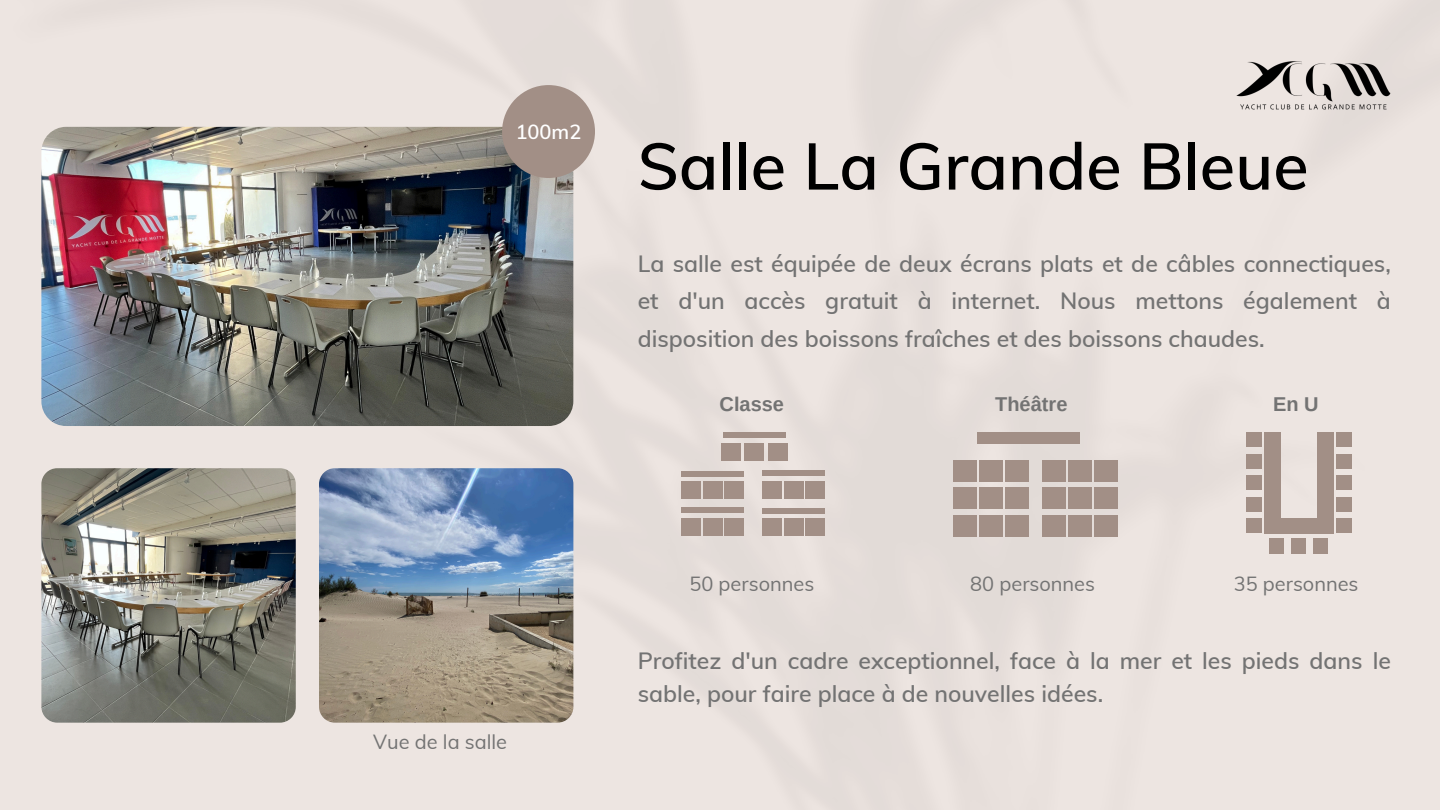
<style>
.page{position:relative;width:1440px;height:810px;background:#fff}
.page>*{position:absolute;margin:0;border:0;box-sizing:border-box;transform-origin:0 0}
.t1{font:600 65px "Muli";color:#000}
.t2{font:600 23px/37.5px "Muli";color:#737373;text-align:justify}
.t3{font:20px "Muli";color:#737373}
.t4{font:700 20px "Arimo";color:#737373}
.t5{font:600 20px "Muli";color:#fff}
</style>
<div class="page">
<img style="left:0;top:0;width:1440px;height:810px">
<img style="left:41px;top:468px;width:255px;height:255px;border-radius:16px">
<img style="left:41px;top:127px;width:532px;height:299px;border-radius:25px">
<img style="left:319px;top:468px;width:254px;height:255px;border-radius:16px">
<div style="left:682px;top:471px;width:62px;height:6px;background:#a28f86"></div>
<div style="left:682px;top:482px;width:19px;height:17px;background:#a28f86"></div>
<div style="left:703px;top:482px;width:19px;height:17px;background:#a28f86"></div>
<div style="left:725px;top:482px;width:19px;height:17px;background:#a28f86"></div>
<div style="left:682px;top:507px;width:62px;height:6px;background:#a28f86"></div>
<div style="left:682px;top:518px;width:19px;height:18px;background:#a28f86"></div>
<div style="left:703px;top:518px;width:19px;height:18px;background:#a28f86"></div>
<div style="left:725px;top:518px;width:19px;height:18px;background:#a28f86"></div>
<div style="left:722px;top:443px;width:19px;height:18px;background:#a28f86"></div>
<div style="left:762px;top:470px;width:63px;height:6px;background:#a28f86"></div>
<div style="left:762px;top:481px;width:20px;height:17px;background:#a28f86"></div>
<div style="left:784px;top:481px;width:19px;height:17px;background:#a28f86"></div>
<div style="left:806px;top:481px;width:19px;height:17px;background:#a28f86"></div>
<div style="left:762px;top:508px;width:63px;height:6px;background:#a28f86"></div>
<div style="left:762px;top:518px;width:20px;height:18px;background:#a28f86"></div>
<div style="left:784px;top:518px;width:19px;height:18px;background:#a28f86"></div>
<div style="left:806px;top:518px;width:19px;height:18px;background:#a28f86"></div>
<div style="left:723px;top:432px;width:63px;height:6px;background:#a28f86"></div>
<div style="left:745px;top:443px;width:19px;height:18px;background:#a28f86"></div>
<div style="left:768px;top:443px;width:19px;height:18px;background:#a28f86"></div>
<div style="left:978px;top:432px;width:102px;height:12px;background:#a28f86"></div>
<div style="left:953px;top:461px;width:23px;height:21px;background:#a28f86"></div>
<div style="left:979px;top:461px;width:23px;height:21px;background:#a28f86"></div>
<div style="left:1005px;top:461px;width:23px;height:21px;background:#a28f86"></div>
<div style="left:953px;top:488px;width:23px;height:21px;background:#a28f86"></div>
<div style="left:979px;top:488px;width:23px;height:21px;background:#a28f86"></div>
<div style="left:1005px;top:488px;width:23px;height:21px;background:#a28f86"></div>
<div style="left:953px;top:515px;width:23px;height:21px;background:#a28f86"></div>
<div style="left:979px;top:515px;width:23px;height:21px;background:#a28f86"></div>
<div style="left:1005px;top:515px;width:23px;height:21px;background:#a28f86"></div>
<div style="left:1042px;top:461px;width:24px;height:21px;background:#a28f86"></div>
<div style="left:1068px;top:461px;width:24px;height:21px;background:#a28f86"></div>
<div style="left:1094px;top:461px;width:23px;height:21px;background:#a28f86"></div>
<div style="left:1042px;top:488px;width:24px;height:21px;background:#a28f86"></div>
<div style="left:1068px;top:488px;width:24px;height:21px;background:#a28f86"></div>
<div style="left:1094px;top:488px;width:23px;height:21px;background:#a28f86"></div>
<div style="left:1042px;top:515px;width:24px;height:21px;background:#a28f86"></div>
<div style="left:1068px;top:515px;width:24px;height:21px;background:#a28f86"></div>
<div style="left:1094px;top:515px;width:23px;height:21px;background:#a28f86"></div>
<div style="left:1264px;top:432px;width:17px;height:102px;background:#a28f86"></div>
<div style="left:1317px;top:432px;width:16px;height:102px;background:#a28f86"></div>
<div style="left:1264px;top:518px;width:69px;height:16px;background:#a28f86"></div>
<div style="left:1246px;top:432px;width:15px;height:15px;background:#a28f86"></div>
<div style="left:1246px;top:454px;width:15px;height:14px;background:#a28f86"></div>
<div style="left:1246px;top:476px;width:15px;height:14px;background:#a28f86"></div>
<div style="left:1246px;top:498px;width:15px;height:14px;background:#a28f86"></div>
<div style="left:1246px;top:518px;width:15px;height:15px;background:#a28f86"></div>
<div style="left:1336px;top:432px;width:16px;height:15px;background:#a28f86"></div>
<div style="left:1336px;top:454px;width:16px;height:14px;background:#a28f86"></div>
<div style="left:1336px;top:476px;width:16px;height:14px;background:#a28f86"></div>
<div style="left:1336px;top:498px;width:16px;height:14px;background:#a28f86"></div>
<div style="left:1336px;top:518px;width:16px;height:15px;background:#a28f86"></div>
<div style="left:1270px;top:539px;width:14px;height:15px;background:#a28f86"></div>
<div style="left:1292px;top:539px;width:14px;height:15px;background:#a28f86"></div>
<div style="left:1314px;top:539px;width:14px;height:15px;background:#a28f86"></div>
<img style="left:1236px;top:60px;width:155px;height:50px">
<div style="left:502px;top:85px;width:93px;height:93px;background:#a28f86;border-radius:50%"></div>
<h2 class="t5" style="left:516px;top:119px;width:67px">100m2</h2>
<h2 class="t1" style="left:638px;top:124px;width:673px">Salle La Grande Bleue</h2>
<p class="t2" style="left:638px;top:244px;width:755px">La salle est équipée de deux écrans plats et de câbles connectiques, et d'un accès gratuit à internet. Nous mettons également à disposition des boissons fraîches et des boissons chaudes.</p>
<p class="t4" style="left:720px;top:393px;width:66px">Classe</p>
<p class="t4" style="left:995px;top:393px;width:74px">Théâtre</p>
<p class="t4" style="left:1273px;top:393px;width:47px">En U</p>
<h3 class="t3" style="left:373px;top:728px;width:135px">Vue de la salle</h3>
<p class="t3" style="left:689px;top:571px;width:126px">50 personnes</p>
<p class="t3" style="left:970px;top:571px;width:126px">80 personnes</p>
<p class="t3" style="left:1234px;top:571px;width:126px">35 personnes</p>
<p class="t2" style="left:638px;top:643px;width:755px;line-height:33.8px">Profitez d'un cadre exceptionnel, face à la mer et les pieds dans le sable, pour faire place à de nouvelles idées.</p>
</div>
